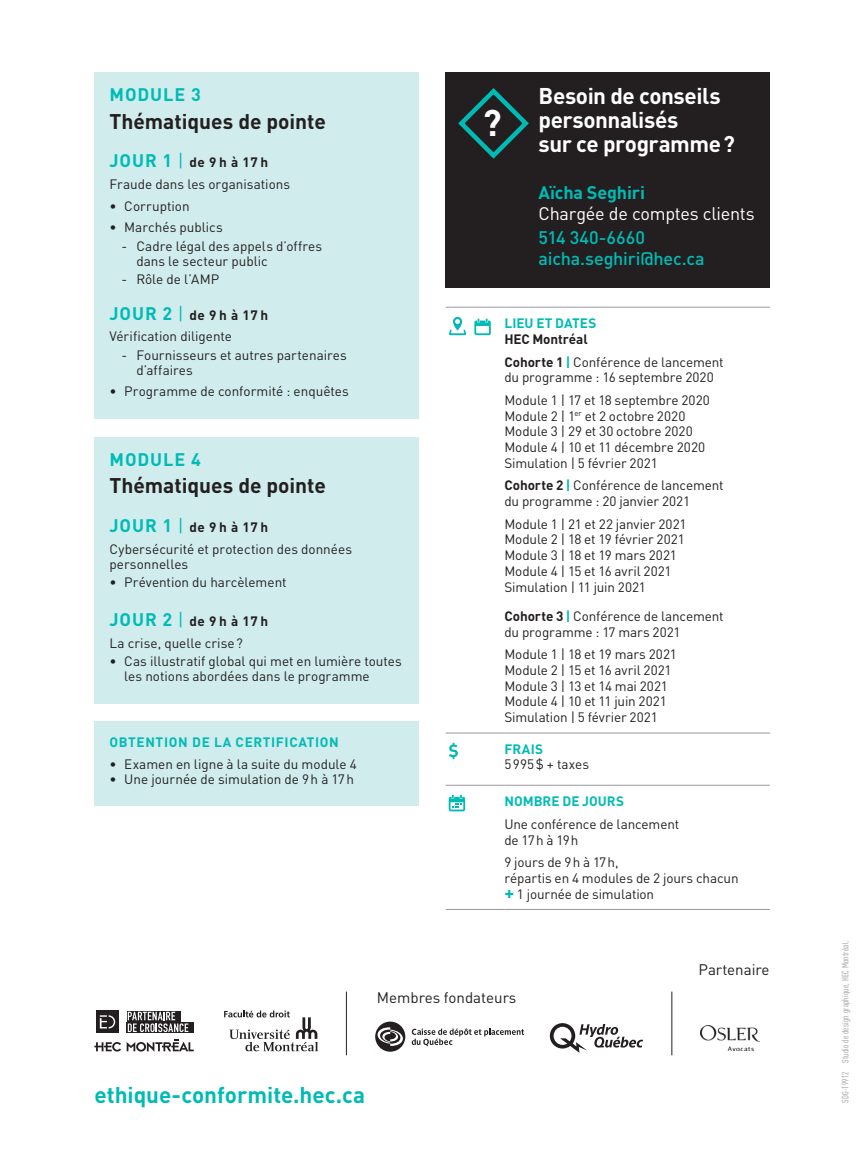
<style>
.page{position:relative;width:864px;height:1175px;background:#fff}
.page>*{position:absolute;margin:0;border:0;box-sizing:border-box;transform-origin:0 0}
.Sous-titres_18_20_pt{font:700 36.75px "DINOT";color:#fff}
.Intro_2e_niv_DIN_Med{font:700 22.5px/24px "DINOT";letter-spacing:-.02em;color:#fff}
.Intro_Niveau_2_20_22{font:700 22.5px "DINOT";letter-spacing:-.005em;color:#00bbb5}
.MODULE___Titre_Jour{font:700 21px "DINOT";color:#231f20}
.t1{font:500 18px/21px "DINOT";letter-spacing:-.01em;color:#00bbb5}
.t2{font:18px "DINOT";letter-spacing:-.015em;color:#fff}
.MODULE{font:700 18px "DINOT";letter-spacing:.03em;color:#00bbb5}
.MODULE-2{font:700 18px "DINOT";letter-spacing:-.01em;color:#00bbb5}
.t3{font:15.15px "DINOT";color:#231f20}
._00_COURS_GÉNÉRIQUE{font:13.5px/15.8px "DINOT";letter-spacing:-.005em;color:#231f20}
.MODULE___Date{font:13.5px/15px "DINOT";color:#231f20}
.MODULE___JOUR{font:700 13.5px "DINOT";letter-spacing:.04em;color:#231f20}
.MODULE___Date-2{font:700 13.5px "DINOT";letter-spacing:.05em;color:#00bbb5}
.Titre_Tableau_Icônes{font:700 13.5px "DINOT";letter-spacing:.005em;color:#00bbb5}
._02_COURS_BLEUCYAN{font:700 13.5px "DINOT";letter-spacing:.005em;color:#00bbb5}
._00_COURS_GÉNÉRIQUE-2{font:700 13.5px "DINOT";letter-spacing:-.01em;color:#231f20}
.Tableau_contenu_no_s{font:13.5px "DINOT";letter-spacing:.01em;color:#231f20}
.t4{font:condensed 9px "DINOT";letter-spacing:.025em;color:#939598}
.s1{font-size:18px;color:#00bbb5}
.s2{font-weight:400;font-size:18px;color:#00bbb5}
.s3{font-weight:700}
.s4{font-weight:700;color:#00bbb5}
.s5{font-weight:700;font-size:18px;color:#00bbb5}
</style>
<div class="page">
<div style="left:94px;top:437px;width:324px;height:266px;background:#d0ecec"></div>
<hr style="left:446px;top:307px;width:58px;height:1px;background:#97989b">
<hr style="left:504px;top:307px;width:266px;height:1px;background:#97989b">
<hr style="left:446px;top:732px;width:58px;height:1px;background:#97989b">
<hr style="left:504px;top:732px;width:266px;height:1px;background:#97989b">
<hr style="left:446px;top:785px;width:58px;height:1px;background:#97989b">
<hr style="left:504px;top:785px;width:266px;height:1px;background:#97989b">
<hr style="left:446px;top:909px;width:58px;height:1px;background:#97989b">
<hr style="left:504px;top:909px;width:266px;height:1px;background:#97989b">
<svg style="left:449px;top:317px;width:17px;height:18px"></svg>
<svg style="left:474px;top:319px;width:17px;height:16px"></svg>
<svg style="left:449px;top:742px;width:9px;height:17px"></svg>
<svg style="left:449px;top:795px;width:16px;height:16px"></svg>
<div style="left:94px;top:721px;width:325px;height:85px;background:#d0ecec"></div>
<svg style="left:550px;top:1023px;width:93px;height:29px"></svg>
<svg style="left:412px;top:1028px;width:112px;height:18px"></svg>
<svg style="left:375px;top:1021px;width:30px;height:30px"></svg>
<svg style="left:94px;top:1042px;width:27px;height:9px"></svg>
<svg style="left:127px;top:1039px;width:67px;height:12px"></svg>
<div style="left:96px;top:1010px;width:23px;height:23px;background:#231f20"></div>
<svg style="left:100px;top:1015px;width:15px;height:13px"></svg>
<div style="left:127px;top:1022px;width:67px;height:11px;background:#231f20"></div>
<svg style="left:128px;top:1011px;width:60px;height:21px"></svg>
<svg style="left:224px;top:1010px;width:94px;height:41px"></svg>
<hr style="left:346px;top:991px;width:1px;height:64px;background:#231f20">
<hr style="left:672px;top:991px;width:1px;height:64px;background:#231f20">
<div style="left:446px;top:72px;width:324px;height:215px;background:#231f20"></div>
<svg style="left:458px;top:88px;width:71px;height:71px"></svg>
<img style="left:700px;top:1025px;width:59px;height:25px">
<div style="left:94px;top:72px;width:324px;height:347px;background:#d0ecec"></div>
<p class="MODULE" style="left:110px;top:82px;width:93px">MODULE 3</p>
<p class="MODULE___Titre_Jour" style="left:109px;top:107px;width:218px">Thématiques de pointe</p>
<p class="MODULE___JOUR" style="left:110px;top:153px;width:160px"><span class="s1">JOUR 1</span> <span class="s2">|</span> de 9 h à 17 h</p>
<p class="MODULE___Date" style="left:109px;top:176px;width:182px">Fraude dans les organisations</p>
<p class="_00_COURS_GÉNÉRIQUE" style="left:109px;top:198px;width:82px">• Corruption</p>
<p class="_00_COURS_GÉNÉRIQUE" style="left:109px;top:219px;width:115px">• Marchés publics</p>
<p class="_00_COURS_GÉNÉRIQUE" style="left:136px;top:238px;width:187px;line-height:15px;text-indent:-15px">- Cadre légal des appels d’offres dans le secteur public</p>
<p class="_00_COURS_GÉNÉRIQUE" style="left:122px;top:271px;width:99px">- Rôle de l’AMP</p>
<p class="MODULE___JOUR" style="left:110px;top:306px;width:160px"><span class="s1">JOUR 2</span> <span class="s2">|</span> de 9 h à 17 h</p>
<p class="MODULE___Date" style="left:109px;top:329px;width:124px">Vérification diligente</p>
<p class="_00_COURS_GÉNÉRIQUE" style="left:136px;top:347px;width:212px;line-height:15px;text-indent:-15px">- Fournisseurs et autres partenaires d’affaires</p>
<p class="_00_COURS_GÉNÉRIQUE" style="left:109px;top:383px;width:241px">• Programme de conformité : enquêtes</p>
<p class="MODULE" style="left:110px;top:447px;width:93px">MODULE 4</p>
<p class="MODULE___Titre_Jour" style="left:109px;top:472px;width:218px">Thématiques de pointe</p>
<p class="MODULE___JOUR" style="left:110px;top:518px;width:160px"><span class="s1">JOUR 1</span> <span class="s2">|</span> de 9 h à 17 h</p>
<p class="MODULE___Date" style="left:109px;top:541px;width:244px">Cybersécurité et protection des données personnelles</p>
<p class="_00_COURS_GÉNÉRIQUE" style="left:109px;top:574px;width:179px">• Prévention du harcèlement</p>
<p class="MODULE___JOUR" style="left:110px;top:612px;width:160px"><span class="s1">JOUR 2</span> <span class="s2">|</span> de 9 h à 17 h</p>
<p class="MODULE___Date" style="left:109px;top:635px;width:135px">La crise, quelle crise?</p>
<p class="_00_COURS_GÉNÉRIQUE" style="left:124px;top:653px;width:279px;line-height:15px;text-indent:-15px">• Cas illustratif global qui met en lumière toutes les notions abordées dans le programme</p>
<p class="MODULE___Date-2" style="left:109px;top:733px;width:231px">OBTENTION DE LA CERTIFICATION</p>
<p class="_00_COURS_GÉNÉRIQUE" style="left:109px;top:755px;width:249px">• Examen en ligne à la suite du module 4</p>
<p class="_00_COURS_GÉNÉRIQUE" style="left:109px;top:770px;width:246px">• Une journée de simulation de 9h à 17h</p>
<p class="Sous-titres_18_20_pt" style="left:483px;top:99px;width:21px">?</p>
<p class="Intro_2e_niv_DIN_Med" style="left:539px;top:83px;width:198px">Besoin de conseils personnalisés<br>sur ce programme?</p>
<p class="MODULE-2" style="left:539px;top:180px;width:108px">Aïcha Seghiri</p>
<p class="t2" style="left:539px;top:202px;width:218px">Chargée de comptes clients</p>
<p class="t1" style="left:539px;top:226px;width:168px">514 340-6660 aicha.seghiri@hec.ca</p>
<p class="_02_COURS_BLEUCYAN" style="left:504px;top:314px;width:93px">LIEU ET DATES</p>
<p class="_00_COURS_GÉNÉRIQUE-2" style="left:504px;top:330px;width:85px">HEC Montréal</p>
<p class="_00_COURS_GÉNÉRIQUE" style="left:504px;top:353px;width:221px"><span class="s3">Cohorte 1</span> <span class="s4">|</span> Conférence de lancement du programme : 16 septembre 2020</p>
<p class="_00_COURS_GÉNÉRIQUE" style="left:504px;top:392px;width:207px">Module 1 | 17 et 18 septembre 2020<br>Module 2 | 1<sup>er</sup> et 2 octobre 2020<br>Module 3 | 29 et 30 octobre 2020<br>Module 4 | 10 et 11 décembre 2020<br>Simulation | 5 février 2021</p>
<p class="_00_COURS_GÉNÉRIQUE" style="left:504px;top:477px;width:221px"><span class="s3">Cohorte 2</span> <span class="s4">|</span> Conférence de lancement du programme : 20 janvier 2021</p>
<p class="_00_COURS_GÉNÉRIQUE" style="left:504px;top:515px;width:184px">Module 1 | 21 et 22 janvier 2021<br>Module 2 | 18 et 19 février 2021<br>Module 3 | 18 et 19 mars 2021<br>Module 4 | 15 et 16 avril 2021<br>Simulation | 11 juin 2021</p>
<p class="_00_COURS_GÉNÉRIQUE" style="left:504px;top:608px;width:221px"><span class="s3">Cohorte 3</span> <span class="s4">|</span> Conférence de lancement du programme : 17 mars 2021</p>
<p class="_00_COURS_GÉNÉRIQUE" style="left:504px;top:646px;width:174px">Module 1 | 18 et 19 mars 2021<br>Module 2 | 15 et 16 avril 2021<br>Module 3 | 13 et 14 mai 2021<br>Module 4 | 10 et 11 juin 2021<br>Simulation | 5 février 2021</p>
<p class="Titre_Tableau_Icônes" style="left:504px;top:740px;width:40px">FRAIS</p>
<p class="Tableau_contenu_no_s" style="left:504px;top:756px;width:86px">5995$ + taxes</p>
<p class="Titre_Tableau_Icônes" style="left:504px;top:792px;width:121px">NOMBRE DE JOURS</p>
<p class="_00_COURS_GÉNÉRIQUE" style="left:504px;top:816px;width:176px">Une conférence de lancement de 17h à 19h</p>
<p class="_00_COURS_GÉNÉRIQUE" style="left:504px;top:854px;width:236px">9 jours de 9h à 17h,<br>répartis en 4 modules de 2 jours chacun <span class="s5">+</span> 1 journée de simulation</p>
<p class="t3" style="left:699px;top:960px;width:72px">Partenaire</p>
<p class="t3" style="left:377px;top:988px;width:141px">Membres fondateurs</p>
<p class="Intro_Niveau_2_20_22" style="left:94px;top:1080px;width:272px">ethique-conformite.hec.ca</p>
<p class="t4" style="left:840px;top:1102px;width:164px;rotate:-90deg">SDG-19912 Studio de design graphique, HEC Montréal.</p>
</div>
